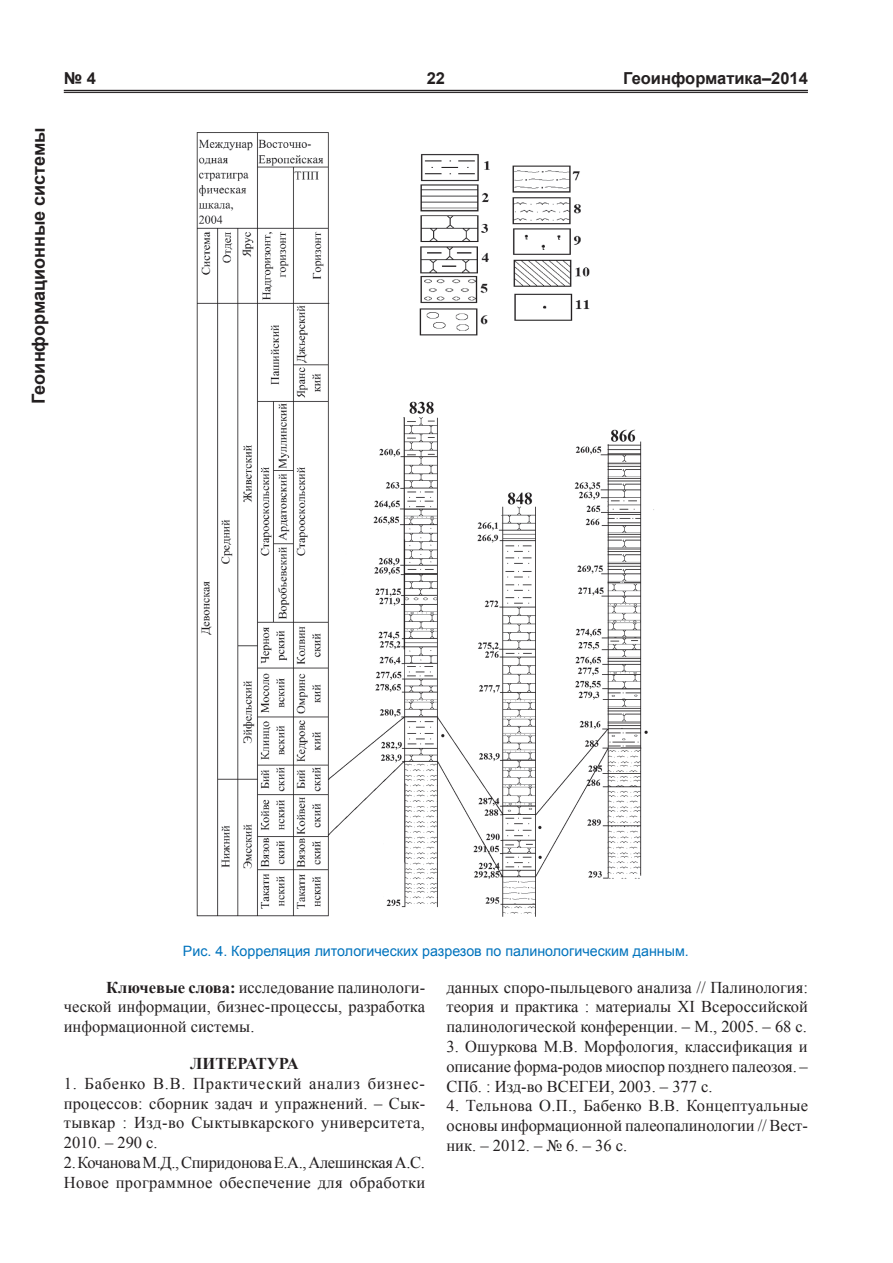
<style>
.page{position:relative;width:893px;height:1263px;background:#fff}
.page>*{position:absolute;margin:0;border:0;box-sizing:border-box;transform-origin:0 0}
.t1{font:700 18px "Arial";color:#231f20}
.t2{font:16.5px/19.8px "Times New Roman";color:#231f20;text-align:justify}
.t3{font:16.5px/19.8px "Times New Roman";letter-spacing:.02em;color:#231f20}
.t4{font:700 16.5px "Arial";color:#231f20}
.t5{font:700 16.5px "Times New Roman";color:#231f20}
.t6{font:14.25px "Arial";color:#0073bd}
.s1{font-weight:700}
</style>
<div class="page">
<hr style="left:64px;top:90px;width:744px;height:1px;background:#231f20">
<hr style="left:64px;top:92px;width:744px;height:1px;background:#231f20">
<img style="left:196px;top:132px;width:458px;height:785px">
<p class="t1" style="left:27px;top:404px;width:278px;rotate:-90deg">Геоинформационные системы</p>
<p class="t4" style="left:64px;top:68px;width:34px">№ 4</p>
<p class="t4" style="left:427px;top:68px;width:20px">22</p>
<p class="t4" style="left:623px;top:68px;width:186px">Геоинформатика–2014</p>
<p class="t6" style="left:183px;top:941px;width:507px">Рис. 4. Корреляция литологических разрезов по палинологическим данным.</p>
<p class="t2" style="left:446px;top:977px;width:363px">данных споро-пыльцевого анализа // Палинология: теория и практика : материалы XI Всероссийской палинологической конференции. – М., 2005. – 68 с.</p>
<p class="t2" style="left:446px;top:1036px;width:363px">3. Ошуркова М.В. Морфология, классификация и описание форма-родов миоспор позднего палеозоя. – СПб. : Изд-во ВСЕГЕИ, 2003. – 377 с.</p>
<p class="t2" style="left:446px;top:1096px;width:363px">4. Тельнова О.П., Бабенко В.В. Концептуальные основы информационной палеопалинологии // Вест&shy;ник. – 2012. – № 6. – 36 с.</p>
<p class="t2" style="left:64px;top:977px;width:363px;text-indent:43px"><span class="s1">Ключевые слова:</span> исследование палинологи&shy;ческой информации, бизнес-процессы, разработка информационной системы.</p>
<p class="t5" style="left:190px;top:1052px;width:24px">Литерат</p>
<p class="t5" style="left:267px;top:1052px;width:23px">ура</p>
<p class="t2" style="left:64px;top:1073px;width:363px">1. Бабенко В.В. Практический анализ бизнес&shy;процессов: сборник задач и упражнений. – Сык&shy;тывкар : Изд-во Сыктывкарского университета, 2010. – 290 с.</p>
<p class="t3" style="left:64px;top:1152px;width:363px">2. Кочанова М.Д., Спиридонова Е.А., Алешинская А.С.<br>Новое программное обеспечение для обработки</p>
</div>
